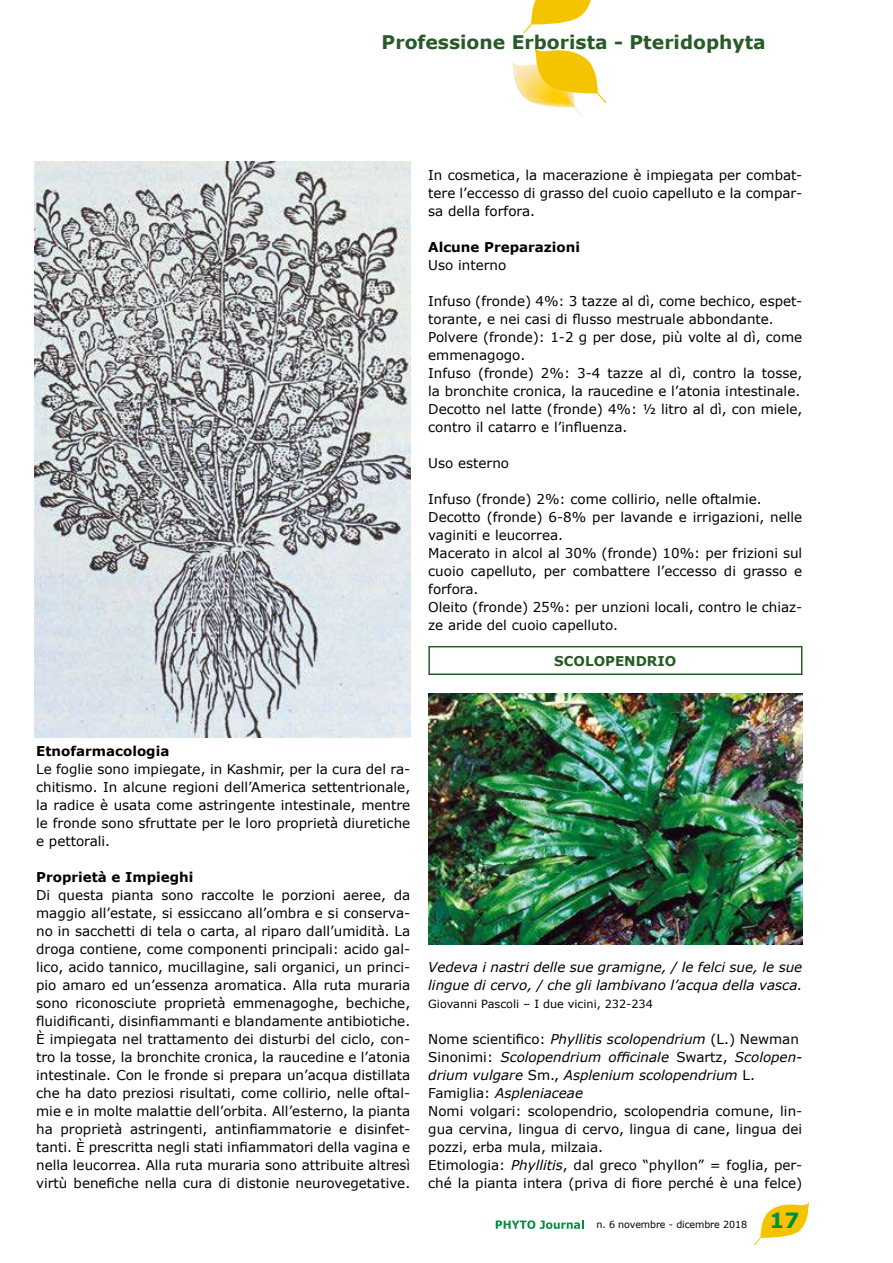
<style>
.page{position:relative;width:893px;height:1263px;background:#fff}
.page>*{position:absolute;margin:0;border:0;box-sizing:border-box;transform-origin:0 0}
.t1{font:700 18.75px "Verdana";color:#285a28}
.t2{font:13.5px/18px "Verdana";color:#000;text-align:justify}
.t3{font:italic 13.5px/18px "Verdana";color:#000}
.t4{font:700 13.5px "Verdana";color:#000}
.t5{font:700 13.5px "Verdana";color:#285a28}
.t6{font:11.25px "Verdana";color:#000}
.t7{font:9.75px "Verdana";letter-spacing:-.01em;color:#000}
.s1{font-style:italic}
.s2{font-weight:700;font-size:21px;color:#008e3f}
</style>
<div class="page">
<svg style="left:754px;top:1202px;width:55px;height:43px"></svg>
<svg style="left:496px;top:1220px;width:87px;height:9px"></svg>
<svg style="left:523px;top:0;width:68px;height:33px"></svg>
<img style="left:512px;top:62px;width:71px;height:55px">
<svg style="left:534px;top:47px;width:72px;height:56px"></svg>
<img style="left:35px;top:162px;width:375px;height:576px">
<img style="left:428px;top:693px;width:374px;height:251px">
<div style="left:428px;top:646px;width:374px;height:29px;border:2px solid #285a28"></div>
<h1 class="t1" style="left:382px;top:29px;width:386px">Professione Erborista - Pteridophyta</h1>
<p class="t2" style="left:428px;top:166px;width:376px">In cosmetica, la macerazione è impiegata per combat&shy;tere l’eccesso di grasso del cuoio capelluto e la compar&shy;sa della forfora.</p>
<p class="t4" style="left:428px;top:237px;width:153px">Alcune Preparazioni</p>
<p class="t2" style="left:428px;top:256px;width:79px">Uso interno</p>
<p class="t2" style="left:428px;top:292px;width:376px;text-align:left">Infuso (fronde) 4%: 3 tazze al dì, come bechico, espet&shy;torante, e nei casi di flusso mestruale abbondante.<br>Polvere (fronde): 1-2 g per dose, più volte al dì, come emmenagogo.<br>Infuso (fronde) 2%: 3-4 tazze al dì, contro la tosse, la bronchite cronica, la raucedine e l’atonia intestinale.<br>Decotto nel latte (fronde) 4%: ½ litro al dì, con miele, contro il catarro e l’influenza.</p>
<p class="t2" style="left:428px;top:454px;width:82px">Uso esterno</p>
<p class="t2" style="left:428px;top:490px;width:376px;text-align:left">Infuso (fronde) 2%: come collirio, nelle oftalmie.<br>Decotto (fronde) 6-8% per lavande e irrigazioni, nelle vaginiti e leucorrea.<br>Macerato in alcol al 30% (fronde) 10%: per frizioni sul cuoio capelluto, per combattere l’eccesso di grasso e forfora.<br>Oleito (fronde) 25%: per unzioni locali, contro le chiaz&shy;ze aride del cuoio capelluto.</p>
<p class="t5" style="left:554px;top:651px;width:124px">SCOLOPENDRIO</p>
<p class="t4" style="left:36px;top:742px;width:135px">Etnofarmacologia</p>
<p class="t2" style="left:36px;top:760px;width:376px">Le foglie sono impiegate, in Kashmir, per la cura del ra&shy;chitismo. In alcune regioni dell’America settentrionale, la radice è usata come astringente intestinale, mentre le fronde sono sfruttate per le loro proprietà diuretiche e pettorali.</p>
<p class="t4" style="left:36px;top:868px;width:159px">Proprietà e Impieghi</p>
<p class="t2" style="left:36px;top:886px;width:376px">Di questa pianta sono raccolte le porzioni aeree, da maggio all’estate, si essiccano all’ombra e si conserva&shy;no in sacchetti di tela o carta, al riparo dall’umidità. La droga contiene, come componenti principali: acido gal&shy;lico, acido tannico, mucillagine, sali organici, un princi&shy;pio amaro ed un’essenza aromatica. Alla ruta muraria sono riconosciute proprietà emmenagoghe, bechiche, fluidificanti, disinfiammanti e blandamente antibiotiche.<br>È impiegata nel trattamento dei disturbi del ciclo, con&shy;tro la tosse, la bronchite cronica, la raucedine e l’atonia intestinale. Con le fronde si prepara un’acqua distillata che ha dato preziosi risultati, come collirio, nelle oftal&shy;mie e in molte malattie dell’orbita. All’esterno, la pianta ha proprietà astringenti, antinfiammatorie e disinfet&shy;tanti. È prescritta negli stati infiammatori della vagina e nella leucorrea. Alla ruta muraria sono attribuite altresì virtù benefiche nella cura di distonie neurovegetative.</p>
<p class="t3" style="left:428px;top:958px;width:376px">Vedeva i nastri delle sue gramigne, / le felci sue, le sue lingue di cervo, / che gli lambivano l’acqua della vasca.</p>
<p class="t6" style="left:428px;top:996px;width:226px">Giovanni Pascoli – I due vicini, 232-234</p>
<p class="t2" style="left:428px;top:1030px;width:376px;text-align:left">Nome scientifico: <span class="s1">Phyllitis scolopendrium</span> (L.) Newman Sinonimi: <span class="s1">Scolopendrium officinale</span> Swartz, <span class="s1">Scolopen&shy;drium vulgare</span> Sm., <span class="s1">Asplenium scolopendrium</span> L.<br>Famiglia: <span class="s1">Aspleniaceae<br></span>Nomi volgari: scolopendrio, scolopendria comune, lin&shy;gua cervina, lingua di cervo, lingua di cane, lingua dei pozzi, erba mula, milzaia.<br>Etimologia: <span class="s1">Phyllitis</span>, dal greco “phyllon” = foglia, per&shy;ché la pianta intera (priva di fiore perché è una felce)</p>
<p class="t7" style="left:596px;top:1217px;width:205px">n. 6 novembre - dicembre 2018 <span class="s2">17</span></p>
</div>
